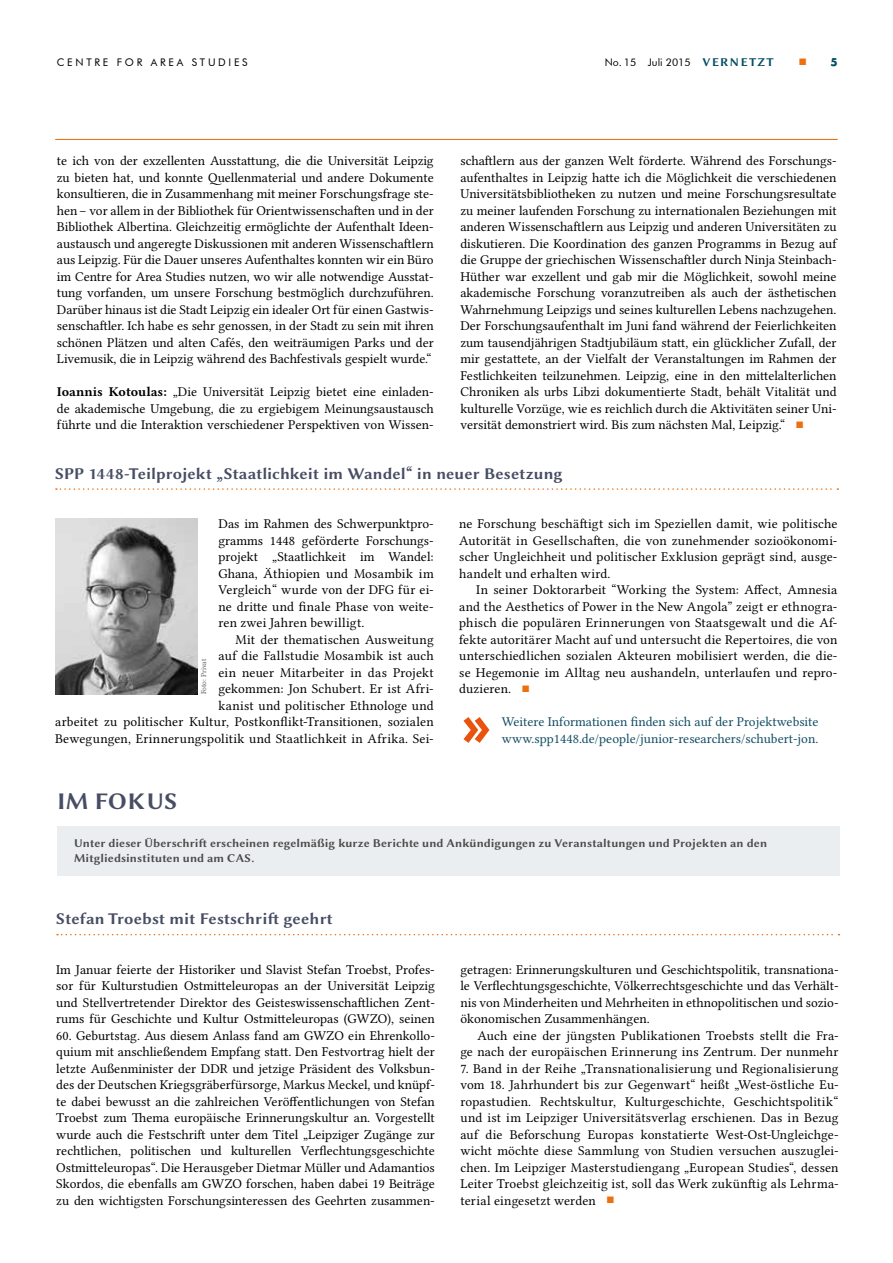
<style>
.page{position:relative;width:893px;height:1263px;background:#fff}
.page>*{position:absolute;margin:0;border:0;box-sizing:border-box;transform-origin:0 0}
.t1{font:24px "Lin Biolinum OB";letter-spacing:.015em;color:#474d63}
.t2{font:16.5px "Lin Biolinum OB";letter-spacing:.01em;color:#474d63}
.t3{font:15px "Lin Biolinum O";color:#ed700f}
.t4{font:13.5px/16.5px "Lin Libertine O";letter-spacing:.005em;color:#000;text-align:justify}
.t5{font:13.5px/16.5px "Lin Libertine O";color:#124c63}
.t6{font:12px/15px "Lin Biolinum OB";letter-spacing:.005em;color:#4a4a49}
.t7{font:10.5px "Futura BT";color:#000}
.t8{font:10.5px "Futura BT";letter-spacing:.26em;color:#000}
.t9{font:7.5px "Lin Libertine O";color:#575756}
.s1{font-family:"Lin Biolinum OB";font-size:12px;color:#004d63}
.s2{font-family:"Lin Libertine OB"}
.s3{font-size:15px;color:#ed700f}
</style>
<div class="page">
<hr style="left:55px;top:139px;width:783px;height:1px;background:#ed700f">
<div style="left:57px;top:826px;width:783px;height:50px;background:#eaeef1"></div>
<svg style="left:56px;top:488px;width:782px;height:2px"></svg>
<svg style="left:57px;top:934px;width:782px;height:1px"></svg>
<svg style="left:463px;top:717px;width:26px;height:26px"></svg>
<img style="left:55px;top:519px;width:142px;height:175px">
<p class="t8" style="left:57px;top:56px;width:192px">CENTRE FOR AREA STUDIES</p>
<p class="t7" style="left:605px;top:56px;width:170px">No. 15 Juli 2015 <span class="s1">VERNETZT</span></p>
<p class="t3" style="left:798px;top:51px;width:41px">■ <sub>5</sub></p>
<p class="t4" style="left:57px;top:151px;width:378px">te ich von der exzellenten Ausstattung, die die Universität Leipzig zu bieten hat, und konnte Quellenmaterial und andere Dokumente konsultieren, die in Zusammenhang mit meiner Forschungsfrage ste&shy;hen – vor allem in der Bibliothek für Orientwissenschaften und in der Bibliothek Albertina. Gleichzeitig ermöglichte der Aufenthalt Ideen&shy;austausch und angeregte Diskussionen mit anderen Wissenschaftlern aus Leipzig. Für die Dauer unseres Aufenthaltes konnten wir ein Büro im Centre for Area Studies nutzen, wo wir alle notwendige Ausstat&shy;tung vorfanden, um unsere Forschung bestmöglich durchzuführen.<br>Darüber hinaus ist die Stadt Leipzig ein idealer Ort für einen Gastwis&shy;senschaftler. Ich habe es sehr genossen, in der Stadt zu sein mit ihren schönen Plätzen und alten Cafés, den weiträumigen Parks und der Livemusik, die in Leipzig während des Bachfestivals gespielt wurde.“</p>
<p class="t4" style="left:57px;top:382px;width:378px"><span class="s2">Ioannis Kotoulas:</span> „Die Universität Leipzig bietet eine einladen&shy;de akademische Umgebung, die zu ergiebigem Meinungsaustausch führte und die Interaktion verschiedener Perspektiven von Wissen-</p>
<p class="t4" style="left:460px;top:151px;width:378px">schaftlern aus der ganzen Welt förderte. Während des Forschungs&shy;aufenthaltes in Leipzig hatte ich die Möglichkeit die verschiedenen Universitätsbibliotheken zu nutzen und meine Forschungsresultate zu meiner laufenden Forschung zu internationalen Beziehungen mit anderen Wissenschaftlern aus Leipzig und anderen Universitäten zu diskutieren. Die Koordination des ganzen Programms in Bezug auf die Gruppe der griechischen Wissenschaftler durch Ninja Steinbach-Hüther war exzellent und gab mir die Möglichkeit, sowohl meine akademische Forschung voranzutreiben als auch der ästhetischen Wahrnehmung Leipzigs und seines kulturellen Lebens nachzugehen.<br>Der Forschungsaufenthalt im Juni fand während der Feierlichkeiten zum tausendjährigen Stadtjubiläum statt, ein glücklicher Zufall, der mir gestattete, an der Vielfalt der Veranstaltungen im Rahmen der Festlichkeiten teilzunehmen. Leipzig, eine in den mittelalterlichen Chroniken als urbs Libzi dokumentierte Stadt, behält Vitalität und kulturelle Vorzüge, wie es reichlich durch die Aktivitäten seiner Uni&shy;versität demonstriert wird. Bis zum nächsten Mal, Leipzig.“ <span class="s3">■</span></p>
<p class="t2" style="left:55px;top:462px;width:509px">SPP 1448-Teilprojekt „Staatlichkeit im Wandel“ in neuer Besetzung</p>
<p class="t4" style="left:219px;top:514px;width:217px">Das im Rahmen des Schwerpunktpro&shy;gramms 1448 geförderte Forschungs&shy;projekt „Staatlichkeit im Wandel:<br>Ghana, Äthiopien und Mosambik im Vergleich“ wurde von der DFG für ei&shy;ne dritte und finale Phase von weite&shy;ren zwei Jahren bewilligt.</p>
<p class="t4" style="left:55px;top:629px;width:380px;text-align:right">Mit der thematischen Ausweitung<br>auf die Fallstudie Mosambik ist auch<br>ein neuer Mitarbeiter in das Projekt<br>gekommen: Jon Schubert. Er ist Afri-<br>kanist und politischer Ethnologe und<br>arbeitet zu politischer Kultur, Postkonflikt-Transitionen, sozialen Bewegungen, Erinnerungspolitik und Staatlichkeit in Afrika. Sei-</p>
<p class="t9" style="left:198px;top:694px;width:37px;rotate:-90deg">Foto: Privat</p>
<p class="t4" style="left:459px;top:514px;width:380px">ne Forschung beschäftigt sich im Speziellen damit, wie politische Autorität in Gesellschaften, die von zunehmender sozioökonomi&shy;scher Ungleichheit und politischer Exklusion geprägt sind, ausge&shy;handelt und erhalten wird.</p>
<p class="t4" style="left:459px;top:580px;width:380px;text-indent:17px">In seiner Doktorarbeit “Working the System: Affect, Amnesia and the Aesthetics of Power in the New Angola” zeigt er ethnogra&shy;phisch die populären Erinnerungen von Staatsgewalt und die Af&shy;fekte autoritärer Macht auf und untersucht die Repertoires, die von unterschiedlichen sozialen Akteuren mobilisiert werden, die die&shy;se Hegemonie im Alltag neu aushandeln, unterlaufen und repro&shy;duzieren. <span class="s3">■</span></p>
<p class="t5" style="left:502px;top:712px;width:318px">Weitere Informationen finden sich auf der Projektwebsite www.spp1448.de/people/junior-researchers/schubert-jon.</p>
<h1 class="t1" style="left:57px;top:784px;width:122px">IM FOKUS</h1>
<p class="t6" style="left:74px;top:835px;width:694px">Unter dieser Überschrift erscheinen regelmäßig kurze Berichte und Ankündigungen zu Veranstaltungen und Projekten an den<br>Mitgliedsinstituten und am CAS.</p>
<p class="t2" style="left:56px;top:907px;width:278px">Stefan Troebst mit Festschrift geehrt</p>
<p class="t4" style="left:56px;top:959px;width:380px">Im Januar feierte der Historiker und Slavist Stefan Troebst, Profes&shy;sor für Kulturstudien Ostmitteleuropas an der Universität Leipzig und Stellvertretender Direktor des Geisteswissenschaftlichen Zent&shy;rums für Geschichte und Kultur Ostmitteleuropas (GWZO), seinen</p>
<p class="t4" style="left:56px;top:1025px;width:380px">60. Geburtstag. Aus diesem Anlass fand am GWZO ein Ehrenkollo&shy;quium mit anschließendem Empfang statt. Den Festvortrag hielt der letzte Außenminister der DDR und jetzige Präsident des Volksbun&shy;des der Deutschen Kriegsgräberfürsorge, Markus Meckel, und knüpf&shy;te dabei bewusst an die zahlreichen Veröffentlichungen von Stefan Troebst zum Thema europäische Erinnerungskultur an. Vorgestellt wurde auch die Festschrift unter dem Titel „Leipziger Zugänge zur rechtlichen, politischen und kulturellen Verflechtungsgeschichte Ostmitteleuropas“. Die Herausgeber Dietmar Müller und Adamantios Skordos, die ebenfalls am GWZO forschen, haben dabei 19 Beiträge zu den wichtigsten Forschungsinteressen des Geehrten zusammen-</p>
<p class="t4" style="left:460px;top:959px;width:380px">getragen: Erinnerungskulturen und Geschichtspolitik, transnationa&shy;le Verflechtungsgeschichte, Völkerrechtsgeschichte und das Verhält&shy;nis von Minderheiten und Mehrheiten in ethnopolitischen und sozio&shy;ökonomischen Zusammenhängen.</p>
<p class="t4" style="left:460px;top:1025px;width:380px;text-align:right">Auch eine der jüngsten Publikationen Troebsts stellt die Fra-<br>ge nach der europäischen Erinnerung ins Zentrum. Der nunmehr</p>
<p class="t4" style="left:460px;top:1058px;width:380px">7. Band in der Reihe „Transnationalisierung und Regionalisierung vom 18. Jahrhundert bis zur Gegenwart“ heißt „West-östliche Eu&shy;ropastudien. Rechtskultur, Kulturgeschichte, Geschichtspolitik“ und ist im Leipziger Universitätsverlag erschienen. Das in Bezug auf die Beforschung Europas konstatierte West-Ost-Ungleichge&shy;wicht möchte diese Sammlung von Studien versuchen auszuglei&shy;chen. Im Leipziger Masterstudiengang „European Studies“, dessen Leiter Troebst gleichzeitig ist, soll das Werk zukünftig als Lehrma&shy;terial eingesetzt werden <span class="s3">■</span></p>
</div>
